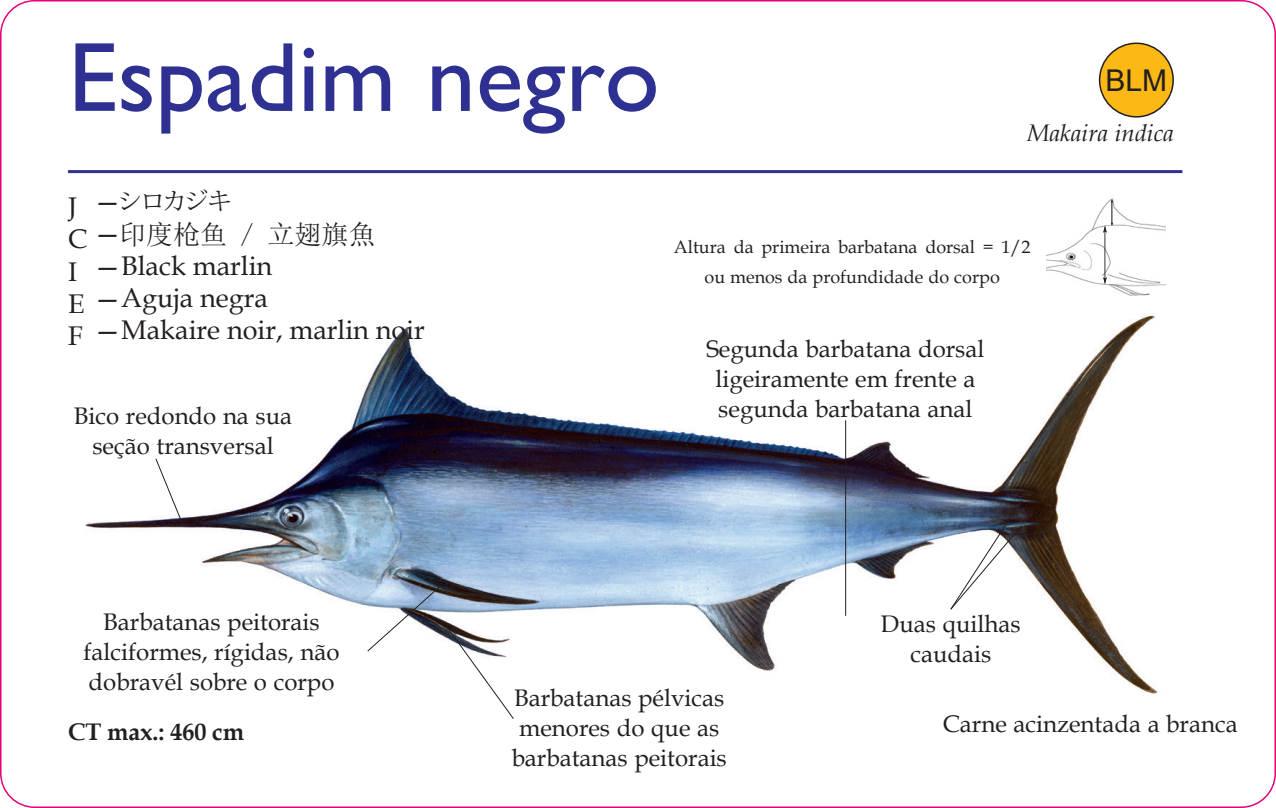
<style>
.page{position:relative;width:1276px;height:808px;background:#fff}
.page>*{position:absolute;margin:0;border:0;box-sizing:border-box;transform-origin:0 0}
.Normal_e{font:99px "Gill Sans";color:#2e3092}
.t1{font:30px "Arial";color:#231f20}
.t2{font:27px "Book Antiqua";color:#231f20}
.t3{font:27px "Sim Sun";color:#231f20}
.Normal_e-2{font:24px/30px "Book Antiqua";color:#231f20;text-align:center}
.Normal_e-3{font:italic 24px "Book Antiqua";color:#231f20}
.Normal_e-4{font:700 24px "Book Antiqua";color:#231f20}
.t4{font:24px "Koz Min Pr 6 N";letter-spacing:-.07em;color:#231f20}
.Normal_e-5{font:18px/30px "Book Antiqua";color:#231f20;text-align:center}
.s1{font-family:"Book Antiqua"}
</style>
<div class="page">
<img style="left:1046px;top:198px;width:119px;height:98px">
<hr style="left:1104px;top:231px;width:1px;height:48px;background:#231f20">
<svg style="left:1103px;top:277px;width:3px;height:7px"></svg>
<svg style="left:1103px;top:199px;width:10px;height:34px"></svg>
<img style="left:85px;top:313px;width:1073px;height:381px">
<hr style="left:68px;top:170px;width:1114px;height:3px;background:#2e3092">
<div style="left:1099px;top:43px;width:74px;height:74px;background:#fcb814;border-radius:50%"></div>
<div style="left:1099px;top:43px;width:75px;height:75px;border:2px solid #231f20;border-radius:50%"></div>
<div style="left:1103px;top:67px;width:66px;height:26px;background:#fcb814"></div>
<hr style="left:845px;top:420px;width:1px;height:196px;background:#231f20">
<svg style="left:367px;top:585px;width:147px;height:134px"></svg>
<svg style="left:155px;top:458px;width:28px;height:67px"></svg>
<svg style="left:950px;top:500px;width:72px;height:110px"></svg>
<p class="Normal_e" style="left:68px;top:20px;width:593px">Espadim negro</p>
<p class="t1" style="left:1105px;top:60px;width:63px">BLM</p>
<p class="Normal_e-3" style="left:1027px;top:116px;width:148px">Makaira indica</p>
<p class="t2" style="left:68px;top:188px;width:10px">J</p>
<p class="t2" style="left:68px;top:220px;width:21px">C</p>
<p class="t2" style="left:68px;top:253px;width:11px">I</p>
<p class="t2" style="left:68px;top:285px;width:18px">E</p>
<p class="t2" style="left:68px;top:317px;width:17px">F</p>
<p class="t4" style="left:118px;top:188px;width:115px">シロカジキ</p>
<p class="t2" style="left:94px;top:182px;width:28px">—</p>
<p class="t3" style="left:94px;top:221px;width:283px"><span class="s1">—</span>印度枪鱼 / 立翅旗魚</p>
<p class="t2" style="left:94px;top:247px;width:180px">—Black marlin</p>
<p class="t2" style="left:94px;top:279px;width:175px">—Aguja negra</p>
<p class="t2" style="left:94px;top:311px;width:332px">—Makaire noir, marlin noir</p>
<p class="Normal_e-2" style="left:74px;top:400px;width:220px">Bico redondo na sua seção transversal</p>
<p class="Normal_e-5" style="left:674px;top:232px;width:358px">Altura da primeira barbatana dorsal = 1/2 ou menos da profundidade do corpo</p>
<p class="Normal_e-2" style="left:706px;top:333px;width:279px">Segunda barbatana dorsal ligeiramente em frente a segunda barbatana anal</p>
<p class="Normal_e-2" style="left:84px;top:606px;width:257px">Barbatanas peitorais falciformes, rígidas, não dobravél sobre o corpo</p>
<p class="Normal_e-4" style="left:68px;top:716px;width:178px">CT max.: 460 cm</p>
<p class="Normal_e-2" style="left:512px;top:683px;width:217px">Barbatanas pélvicas menores do que as barbatanas peitorais</p>
<p class="Normal_e-2" style="left:881px;top:609px;width:141px">Duas quilhas caudais</p>
<p class="Normal_e-2" style="left:943px;top:708px;width:296px">Carne acinzentada a branca</p>
</div>
